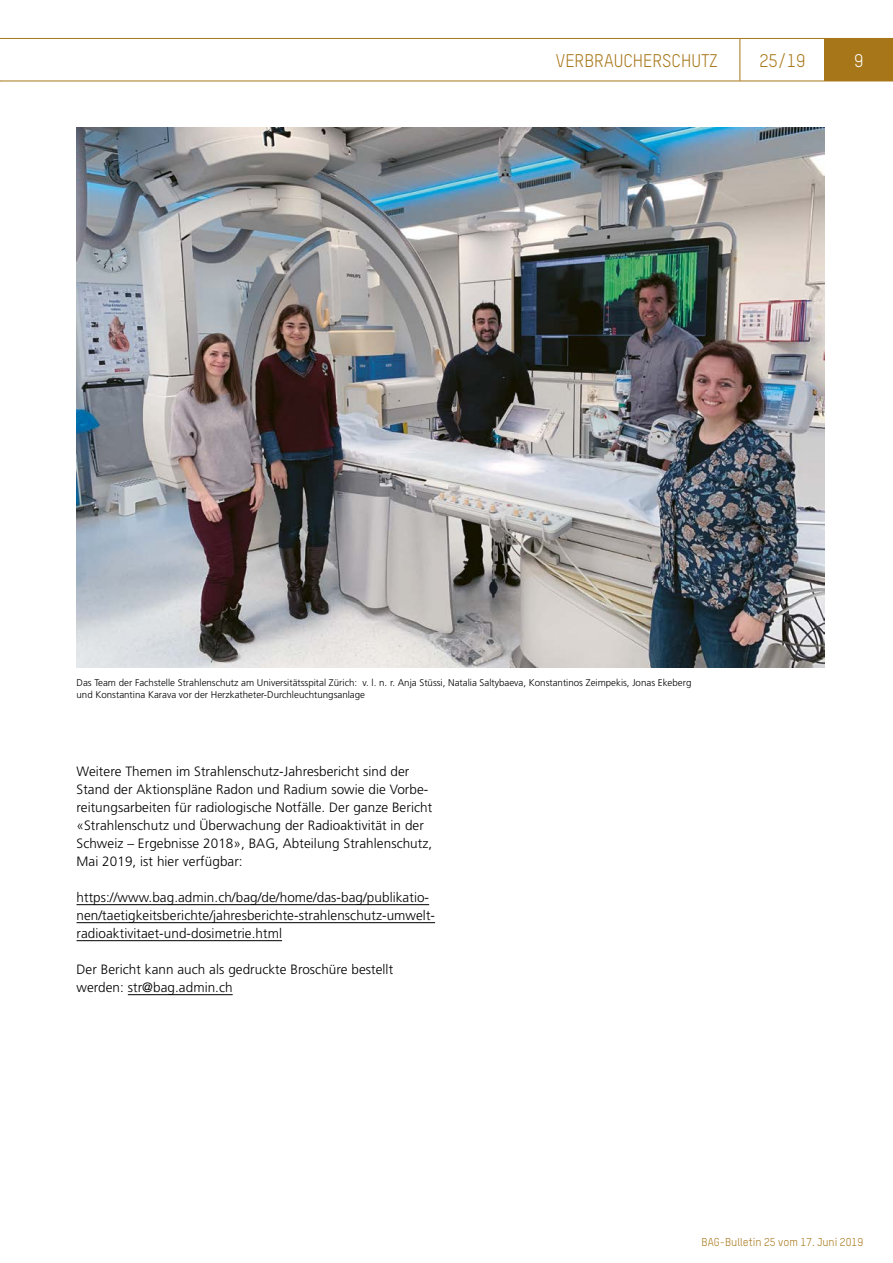
<style>
.page{position:relative;width:893px;height:1263px;background:#fff}
.page>*{position:absolute;margin:0;border:0;box-sizing:border-box;transform-origin:0 0}
.t1{font:18px "TSTAR";color:#a77618}
.t2{font:18px "TSTAR";color:#fff}
.Text_Inhalte_Lauftext_Normal{font:300 13.5px/18px "Frutiger";letter-spacing:.005em;color:#000}
.t3{font:11.25px "TSTAR";color:#a77618}
.t4{font:300 9.75px/11.7px "Frutiger";color:#000}
</style>
<div class="page">
<div style="left:825px;top:38px;width:68px;height:43px;background:#a77618"></div>
<hr style="left:0;top:38px;width:740px;height:1px;background:#a77618">
<hr style="left:740px;top:38px;width:85px;height:1px;background:#a77618">
<hr style="left:740px;top:39px;width:1px;height:42px;background:#a77618">
<hr style="left:0;top:81px;width:740px;height:1px;background:#a77618">
<hr style="left:740px;top:81px;width:85px;height:1px;background:#a77618">
<hr style="left:825px;top:81px;width:68px;height:1px;background:#a77618">
<hr style="left:77px;top:904px;width:352px;height:1px;background:#000">
<hr style="left:77px;top:922px;width:358px;height:1px;background:#000">
<hr style="left:77px;top:940px;width:205px;height:1px;background:#000">
<hr style="left:128px;top:994px;width:105px;height:1px;background:#000">
<img style="left:77px;top:128px;width:748px;height:540px">
<h1 class="t1" style="left:556px;top:50px;width:163px">VERBRAUCHERSCHUTZ</h1>
<h1 class="t1" style="left:759px;top:49px;width:48px">25/19</h1>
<h1 class="t2" style="left:854px;top:49px;width:11px">9</h1>
<p class="t4" style="left:77px;top:677px;width:616px">Das Team der Fachstelle Strahlenschutz am Universitätsspital Zürich: v. l. n. r. Anja Stüssi, Natalia Saltybaeva, Konstantinos Zeimpekis, Jonas Ekeberg und Konstantina Karava vor der Herzkatheter-Durchleuchtungsanlage</p>
<p class="Text_Inhalte_Lauftext_Normal" style="left:77px;top:762px;width:357px">Weitere Themen im Strahlenschutz-Jahresbericht sind der Stand der Aktionspläne Radon und Radium sowie die Vorbe&shy;reitungsarbeiten für radiologische Notfälle. Der ganze Bericht «Strahlenschutz und Überwachung der Radioaktivität in der Schweiz – Ergebnisse 2018», BAG, Abteilung Strahlenschutz, Mai 2019, ist hier verfügbar:</p>
<p class="Text_Inhalte_Lauftext_Normal" style="left:77px;top:888px;width:360px">https://www.bag.admin.ch/bag/de/home/das-bag/publikatio&shy;nen/taetigkeitsberichte/jahresberichte-strahlenschutz-umwelt&shy;radioaktivitaet-und-dosimetrie.html</p>
<p class="Text_Inhalte_Lauftext_Normal" style="left:77px;top:960px;width:318px">Der Bericht kann auch als gedruckte Broschüre bestellt werden: str@bag.admin.ch</p>
<p class="t3" style="left:702px;top:1235px;width:163px">BAG-Bulletin 25 vom 17. Juni 2019</p>
</div>
